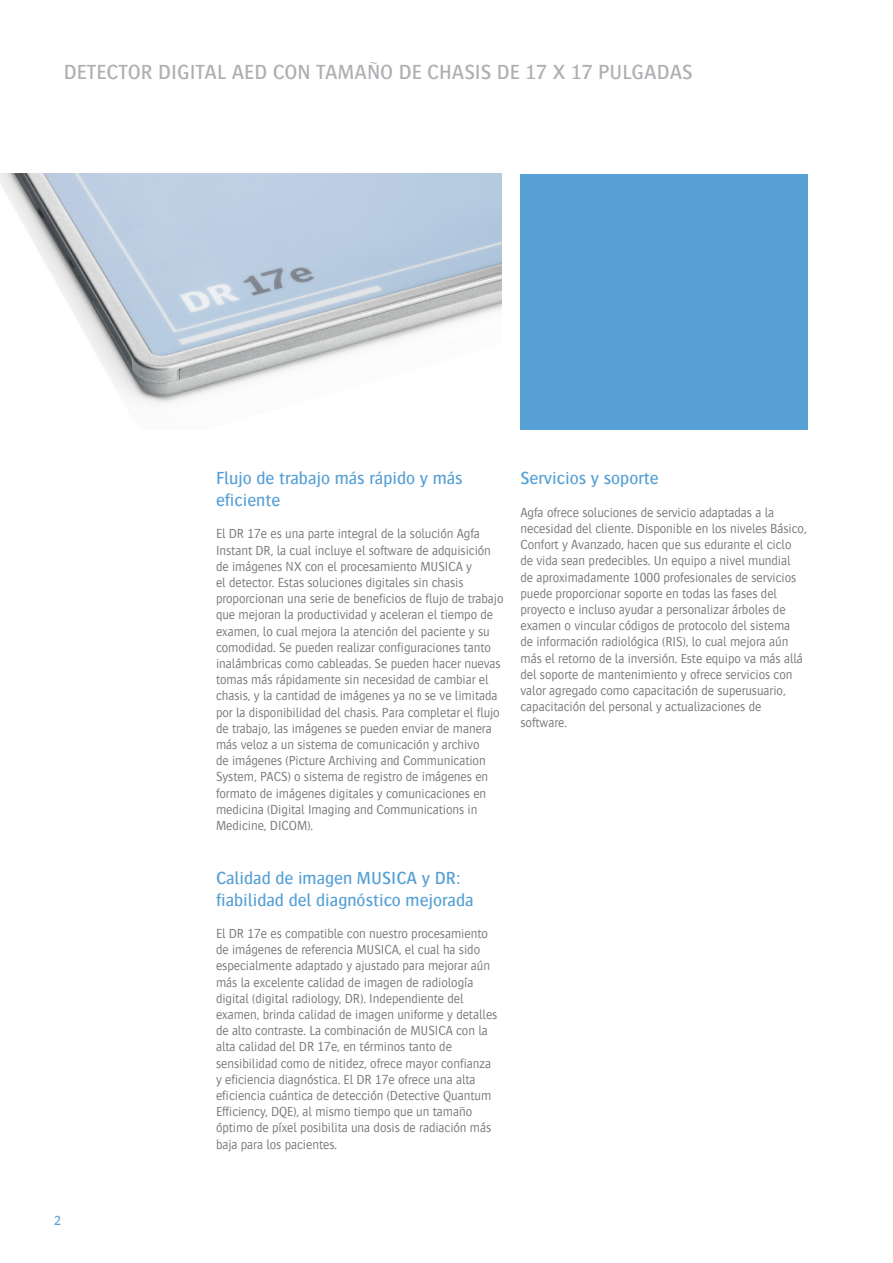
<style>
.page{position:relative;width:893px;height:1263px;background:#fff}
.page>*{position:absolute;margin:0;border:0;box-sizing:border-box;transform-origin:0 0}
.t1{font:500 21px "Bosis For Agfa";color:#aeafb3}
.t2{font:500 18px/21.6px "Bosis For Agfa";color:#56a0d5}
.t3{font:300 13.5px/16.2px "Bosis For Agfa";letter-spacing:-.005em;color:#76787b}
.t4{font:500 13.5px "Bosis For Agfa";color:#56a0d5}
</style>
<div class="page">
<img style="left:0;top:174px;width:502px;height:230px">
<div style="left:520px;top:174px;width:288px;height:255px;background:#56a0d5"></div>
<h1 class="t1" style="left:64px;top:61px;width:630px">DETECTOR DIGITAL AED CON TAMAÑO DE CHASIS DE 17 X 17 PULGADAS</h1>
<p class="t4" style="left:54px;top:1213px;width:8px">2</p>
<h2 class="t2" style="left:216px;top:467px;width:248px">Flujo de trabajo más rápido y más eficiente</h2>
<p class="t3" style="left:216px;top:526px;width:289px">El DR 17e es una parte integral de la solución Agfa Instant DR, la cual incluye el software de adquisición de imágenes NX con el procesamiento MUSICA y<br>el detector. Estas soluciones digitales sin chasis proporcionan una serie de beneficios de flujo de trabajo que mejoran la productividad y aceleran el tiempo de examen, lo cual mejora la atención del paciente y su comodidad. Se pueden realizar configuraciones tanto inalámbricas como cableadas. Se pueden hacer nuevas tomas más rápidamente sin necesidad de cambiar el chasis, y la cantidad de imágenes ya no se ve limitada por la disponibilidad del chasis. Para completar el flujo de trabajo, las imágenes se pueden enviar de manera más veloz a un sistema de comunicación y archivo<br>de imágenes (Picture Archiving and Communication System, PACS) o sistema de registro de imágenes en formato de imágenes digitales y comunicaciones en medicina (Digital Imaging and Communications in Medicine, DICOM).</p>
<h2 class="t2" style="left:216px;top:867px;width:259px">Calidad de imagen MUSICA y DR: fiabilidad del diagnóstico mejorada</h2>
<p class="t3" style="left:216px;top:925px;width:283px">El DR 17e es compatible con nuestro procesamiento de imágenes de referencia MUSICA, el cual ha sido especialmente adaptado y ajustado para mejorar aún más la excelente calidad de imagen de radiología digital (digital radiology, DR). Independiente del examen, brinda calidad de imagen uniforme y detalles de alto contraste. La combinación de MUSICA con la alta calidad del DR 17e, en términos tanto de sensibilidad como de nitidez, ofrece mayor confianza y eficiencia diagnóstica. El DR 17e ofrece una alta eficiencia cuántica de detección (Detective Quantum Efficiency, DQE), al mismo tiempo que un tamaño óptimo de píxel posibilita una dosis de radiación más baja para los pacientes.</p>
<h2 class="t2" style="left:520px;top:467px;width:140px">Servicios y soporte</h2>
<p class="t3" style="left:520px;top:504px;width:288px">Agfa ofrece soluciones de servicio adaptadas a la necesidad del cliente. Disponible en los niveles Básico, Confort y Avanzado, hacen que sus edurante el ciclo de vida sean predecibles. Un equipo a nivel mundial de aproximadamente 1000 profesionales de servicios puede proporcionar soporte en todas las fases del proyecto e incluso ayudar a personalizar árboles de examen o vincular códigos de protocolo del sistema<br>de información radiológica (RIS), lo cual mejora aún más el retorno de la inversión. Este equipo va más allá del soporte de mantenimiento y ofrece servicios con valor agregado como capacitación de superusuario, capacitación del personal y actualizaciones de software.</p>
</div>
